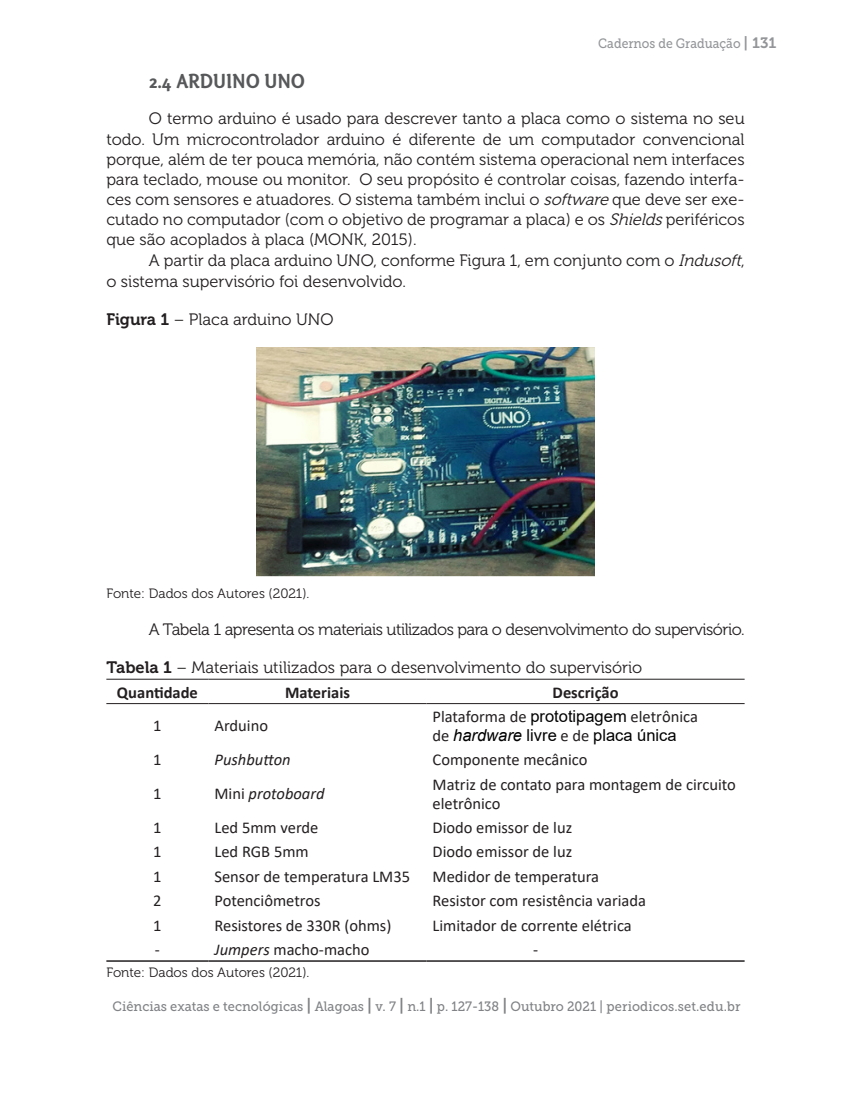
<style>
.page{position:relative;width:851px;height:1106px;background:#fff}
.page>*{position:absolute;margin:0;border:0;box-sizing:border-box;transform-origin:0 0}
.Título_2{font:21px "Otari Bold Limited";color:#57585a}
.Texto{font:16.5px/20.1px "Museo 300";color:#231f20;text-align:justify}
.t1{font:16.5px/19px "Calibri";color:#231f20}
.Texto-2{font:16.5px "Museo 300";letter-spacing:-.03em;color:#231f20}
.t2{font:700 16.5px "Calibri";color:#231f20}
.t3{font:italic 16.5px "Calibri";color:#231f20}
.t4{font:13.5px "Museo Slab 500";color:#808285;scale:.95 1}
.Texto-3{font:13.5px "Museo 300";color:#231f20}
.t5{font:13.5px "Museo Slab 500";color:#939598;scale:.9 1}
.s1{font-family:"Museo 700";font-size:15px}
.s2{font-style:italic}
.s3{font-family:"Museo 700"}
.s4{font-family:"Arial";color:#000}
.s5{font-family:"Arial";font-style:italic;color:#000}
.s6{font-style:normal}
.s7{font-family:"Museo 700";font-size:16.5px}
</style>
<div class="page">
<img style="left:256px;top:347px;width:338px;height:230px">
<hr style="left:106px;top:960px;width:102px;height:1px;background:#231f20">
<hr style="left:208px;top:960px;width:218px;height:1px;background:#231f20">
<hr style="left:426px;top:960px;width:318px;height:1px;background:#231f20">
<hr style="left:106px;top:679px;width:102px;height:1px;background:#231f20">
<hr style="left:208px;top:679px;width:218px;height:1px;background:#231f20">
<hr style="left:426px;top:679px;width:318px;height:1px;background:#231f20">
<hr style="left:106px;top:703px;width:102px;height:1px;background:#231f20">
<hr style="left:208px;top:703px;width:218px;height:1px;background:#231f20">
<hr style="left:426px;top:703px;width:318px;height:1px;background:#231f20">
<p class="t5" style="left:598px;top:36px;width:200px">Cadernos de Graduação <span class="s1">| 131</span></p>
<p class="Título_2" style="left:149px;top:68px;width:158px">2.4 ARDUINO UNO</p>
<p class="Texto" style="left:106px;top:109px;width:639px;text-indent:43px">O termo arduino é usado para descrever tanto a placa como o sistema no seu todo. Um microcontrolador arduino é diferente de um computador convencional porque, além de ter pouca memória, não contém sistema operacional nem interfaces para teclado, mouse ou monitor. O seu propósito é controlar coisas, fazendo interfa&shy;ces com sensores e atuadores. O sistema também inclui o <span class="s2">software</span> que deve ser exe&shy;cutado no computador (com o objetivo de programar a placa) e os <span class="s2">Shields</span>periféricos que são acoplados à placa (MONK, 2015).</p>
<p class="Texto" style="left:106px;top:250px;width:640px;line-height:21px;text-indent:43px">A partir da placa arduino UNO, conforme Figura 1, em conjunto com o <span class="s2">Indusoft</span>, o sistema supervisório foi desenvolvido.</p>
<p class="Texto" style="left:106px;top:309px;width:228px"><span class="s3">Figura 1</span> – Placa arduino UNO</p>
<p class="Texto-3" style="left:106px;top:586px;width:204px">Fonte: Dados dos Autores (2021).</p>
<p class="Texto-2" style="left:149px;top:620px;width:597px">A Tabela 1 apresenta os materiais utilizados para o desenvolvimento do supervisório.</p>
<p class="Texto" style="left:106px;top:657px;width:537px"><span class="s3">Tabela 1</span> – Materiais utilizados para o desenvolvimento do supervisório</p>
<p class="t2" style="left:117px;top:680px;width:82px">Quantidade</p>
<p class="t2" style="left:285px;top:680px;width:66px">Materiais</p>
<p class="t2" style="left:552px;top:680px;width:67px">Descrição</p>
<p class="t1" style="left:153px;top:716px;width:10px">1</p>
<p class="t1" style="left:214px;top:716px;width:55px">Arduino</p>
<p class="t1" style="left:432px;top:706px;width:267px">Plataforma de <span class="s4">prototipagem</span> eletrônica de <span class="s5">hardware</span> <span class="s4">livre</span> e de <span class="s4">placa única</span></p>
<p class="t1" style="left:153px;top:750px;width:10px">1</p>
<p class="t3" style="left:214px;top:748px;width:78px">Pushbutton</p>
<p class="t1" style="left:432px;top:750px;width:156px">Componente mecânico</p>
<p class="t1" style="left:153px;top:783px;width:10px">1</p>
<p class="t3" style="left:214px;top:782px;width:112px"><span class="s6">Mini</span> protoboard</p>
<p class="t1" style="left:432px;top:774px;width:305px">Matriz de contato para montagem de circuito eletrônico</p>
<p class="t1" style="left:153px;top:817px;width:10px">1</p>
<p class="t1" style="left:214px;top:817px;width:105px">Led 5mm verde</p>
<p class="t1" style="left:432px;top:817px;width:141px">Diodo emissor de luz</p>
<p class="t1" style="left:153px;top:842px;width:10px">1</p>
<p class="t1" style="left:214px;top:842px;width:96px">Led RGB 5mm</p>
<p class="t1" style="left:432px;top:842px;width:141px">Diodo emissor de luz</p>
<p class="t1" style="left:153px;top:866px;width:10px">1</p>
<p class="t1" style="left:214px;top:866px;width:197px">Sensor de temperatura LM35</p>
<p class="t1" style="left:432px;top:866px;width:168px">Medidor de temperatura</p>
<p class="t1" style="left:153px;top:890px;width:10px">2</p>
<p class="t1" style="left:214px;top:890px;width:108px">Potenciômetros</p>
<p class="t1" style="left:432px;top:890px;width:215px">Resistor com resistência variada</p>
<p class="t1" style="left:153px;top:915px;width:10px">1</p>
<p class="t1" style="left:214px;top:915px;width:178px">Resistores de 330R (ohms)</p>
<p class="t1" style="left:432px;top:915px;width:201px">Limitador de corrente elétrica</p>
<p class="t1" style="left:155px;top:939px;width:7px">-</p>
<p class="t1" style="left:214px;top:939px;width:156px"><span class="s2">Jumpers</span> macho-macho</p>
<p class="t1" style="left:533px;top:939px;width:7px">-</p>
<p class="Texto-3" style="left:106px;top:964px;width:204px">Fonte: Dados dos Autores (2021).</p>
<p class="t4" style="left:113px;top:999px;width:662px">Ciências exatas e tecnológicas <span class="s7">|</span> Alagoas <span class="s7">|</span> v. 7 <span class="s7">|</span> n.1 <span class="s7">|</span> p. 127-138 <span class="s7">|</span> Outubro 2021 | periodicos.set.edu.br</p>
</div>
